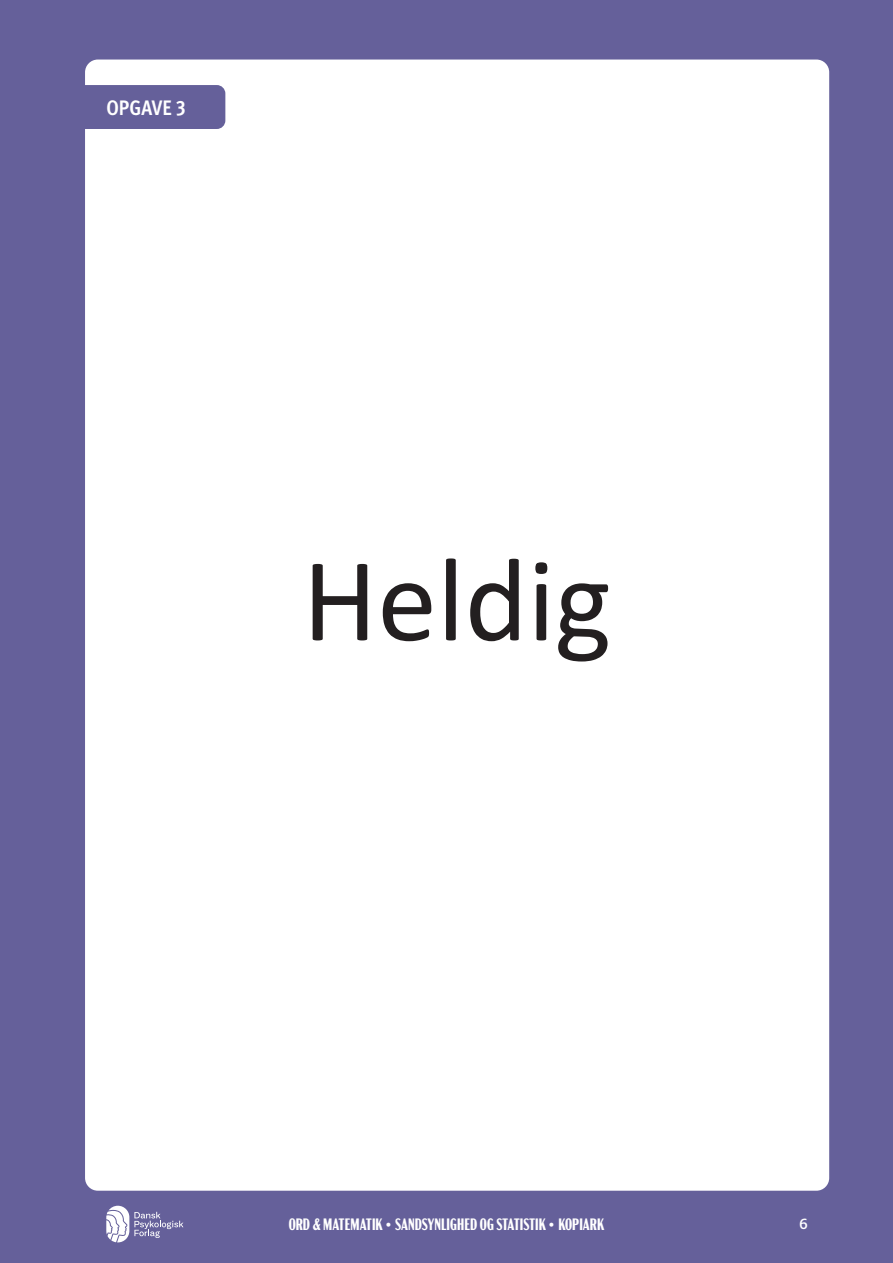
<style>
.page{position:relative;width:893px;height:1263px;background:#65609a}
.page>*{position:absolute;margin:0;border:0;box-sizing:border-box;transform-origin:0 0}
.STOR_TEKST_Chanceord{font:120px "Calibri";color:#231f20}
._02_Overskrift_2_ROSE{font:700 condensed 21px "Meta Pro";letter-spacing:.005em;color:#fff}
.t1{font:700 extra-condensed 16.5px "Acme Gothic";color:#fff}
.t2{font:500 16.5px "Milo OT";color:#fff}
.s1{font-family:"Klavika";font-weight:400;font-stretch:normal}
</style>
<div class="page">
<div style="left:85px;top:60px;width:744px;height:1131px;background:#fff;border-radius:13px"></div>
<svg style="left:106px;top:1206px;width:77px;height:36px"></svg>
<div style="left:45px;top:85px;width:180px;height:44px;background:#65609a;border-radius:9px"></div>
<p class="_02_Overskrift_2_ROSE" style="left:106px;top:92px;width:81px">OPGAVE 3</p>
<p class="STOR_TEKST_Chanceord" style="left:303px;top:524px;width:310px">Heldig</p>
<p class="t1" style="left:289px;top:1212px;width:317px">ORD &amp; MATEMATIK <span class="s1">•</span> SANDSYNLIGHED OG STATISTIK <span class="s1">•</span> KOPIARK</p>
<p class="t2" style="left:799px;top:1215px;width:10px">6</p>
</div>
